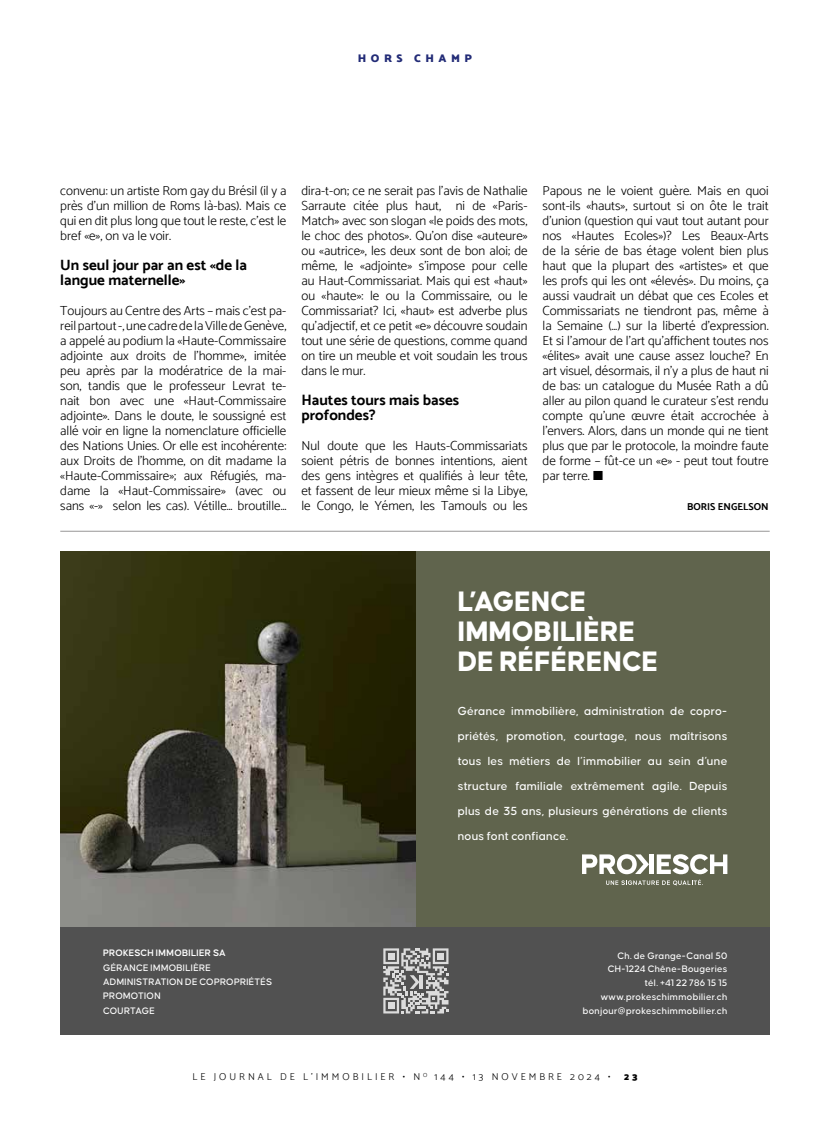
<style>
.page{position:relative;width:830px;height:1134px;background:#fff}
.page>*{position:absolute;margin:0;border:0;box-sizing:border-box;transform-origin:0 0}
.t1{font:800 30px/30px "Causten";color:#fff}
.t2{font:700 15px/15px "Catamaran";color:#000}
.t3{font:300 13.12px/15px "Catamaran";color:#000;text-align:justify}
.t4{font:500 12.5px/25px "Causten";letter-spacing:.01em;color:#fff;text-align:justify}
.t5{font:900 11.25px "Catamaran";letter-spacing:.4em;color:#232c77}
.t6{font:500 10px/13.8px "Causten";letter-spacing:.025em;color:#fff;text-align:right}
.t7{font:300 10px "Catamaran";letter-spacing:.3em;color:#000}
.t8{font:600 10px "Causten";letter-spacing:.025em;color:#fff}
.t9{font:700 10px "Catamaran";color:#000}
.t10{font:900 10px "Catamaran";color:#000}
</style>
<div class="page">
<hr style="left:60px;top:531px;width:709px;height:1px;background:#979696">
<div style="left:415px;top:551px;width:354px;height:405px;background:#60644d"></div>
<img style="left:61px;top:551px;width:354px;height:376px">
<div style="left:61px;top:927px;width:708px;height:108px;background:#515151"></div>
<svg style="left:582px;top:854px;width:145px;height:31px"></svg>
<svg style="left:383px;top:948px;width:65px;height:65px"></svg>
<hr style="left:419px;top:975px;width:3px;height:14px;background:#fff">
<p class="t5" style="left:358px;top:51px;width:116px">HORS CHAMP</p>
<p class="t3" style="left:60px;top:183px;width:227px">convenu: un artiste Rom gay du Brésil (il y a près d’un million de Roms là-bas). Mais ce qui en dit plus long que tout le reste, c’est le bref «e», on va le voir.</p>
<p class="t2" style="left:60px;top:257px;width:188px">Un seul jour par an est «de la langue maternelle»</p>
<p class="t3" style="left:60px;top:303px;width:227px">Toujours au Centre des Arts – mais c’est pa&shy;reil partout -, une cadre de la Ville de Genève, a appelé au podium la «Haute-Commissaire adjointe aux droits de l’homme», imitée peu après par la modératrice de la mai&shy;son, tandis que le professeur Levrat te&shy;nait bon avec une «Haut-Commissaire adjointe». Dans le doute, le soussigné est allé voir en ligne la nomenclature officielle des Nations Unies. Or elle est incohérente: aux Droits de l’homme, on dit madame la «Haute-Commissaire»; aux Réfugiés, ma&shy;dame la «Haut-Commissaire» (avec ou sans «-» selon les cas). Vétille… broutille…</p>
<p class="t3" style="left:301px;top:183px;width:227px">dira-t-on; ce ne serait pas l’avis de Nathalie Sarraute citée plus haut, ni de «Paris-Match» avec son slogan «le poids des mots, le choc des photos». Qu’on dise «auteure» ou «autrice», les deux sont de bon aloi; de même, le «adjointe» s’impose pour celle au Haut-Commissariat. Mais qui est «haut» ou «haute»: le ou la Commissaire, ou le Commissariat? Ici, «haut» est adverbe plus qu’adjectif, et ce petit «e» découvre soudain tout une série de questions, comme quand on tire un meuble et voit soudain les trous dans le mur.</p>
<p class="t2" style="left:301px;top:392px;width:159px">Hautes tours mais bases profondes?</p>
<p class="t3" style="left:301px;top:438px;width:227px">Nul doute que les Hauts-Commissariats soient pétris de bonnes intentions, aient des gens intègres et qualifiés à leur tête, et fassent de leur mieux même si la Libye, le Congo, le Yémen, les Tamouls ou les</p>
<p class="t3" style="left:542px;top:183px;width:227px">Papous ne le voient guère. Mais en quoi sont-ils «hauts», surtout si on ôte le trait d’union (question qui vaut tout autant pour nos «Hautes Ecoles»)? Les Beaux-Arts de la série de bas étage volent bien plus haut que la plupart des «artistes» et que les profs qui les ont «élevés». Du moins, ça aussi vaudrait un débat que ces Ecoles et Commissariats ne tiendront pas, même à la Semaine (…) sur la liberté d’expression.<br>Et si l’amour de l’art qu’affichent toutes nos «élites» avait une cause assez louche? En art visuel, désormais, il n’y a plus de haut ni de bas: un catalogue du Musée Rath a dû aller au pilon quand le curateur s’est rendu compte qu’une œuvre était accrochée à l’envers. Alors, dans un monde qui ne tient plus que par le protocole, la moindre faute de forme – fût-ce un «e» - peut tout foutre par terre. ■</p>
<p class="t9" style="left:687px;top:501px;width:83px">BORIS ENGELSON</p>
<h1 class="t1" style="left:457px;top:586px;width:202px">L’AGENCE<br>IMMOBILIÈRE<br>DE RÉFÉRENCE</h1>
<p class="t4" style="left:457px;top:698px;width:271px">Gérance immobilière, administration de copro&shy;priétés, promotion, courtage, nous maîtrisons tous les métiers de l’immobilier au sein d’une structure familiale extrêmement agile. Depuis plus de 35 ans, plusieurs générations de clients nous font confiance.</p>
<p class="t8" style="left:103px;top:947px;width:124px">PROKESCH IMMOBILIER SA</p>
<p class="t6" style="left:103px;top:960px;width:170px;line-height:14.4px;text-align:left">GÉRANCE IMMOBILIÈRE<br>ADMINISTRATION DE COPROPRIÉTÉS<br>PROMOTION<br>COURTAGE</p>
<p class="t6" style="left:582px;top:948px;width:146px">Ch. de Grange-Canal 50<br>CH-1224 Chêne-Bougeries<br>tél. +41 22 786 15 15 www.prokeschimmobilier.ch bonjour@prokeschimmobilier.ch</p>
<p class="t7" style="left:192px;top:1071px;width:419px">LE JOURNAL DE L’IMMOBILIER • N <sup>O</sup> 144 • 13 NOVEMBRE 2024 •</p>
<p class="t10" style="left:624px;top:1071px;width:15px">2 3</p>
</div>
